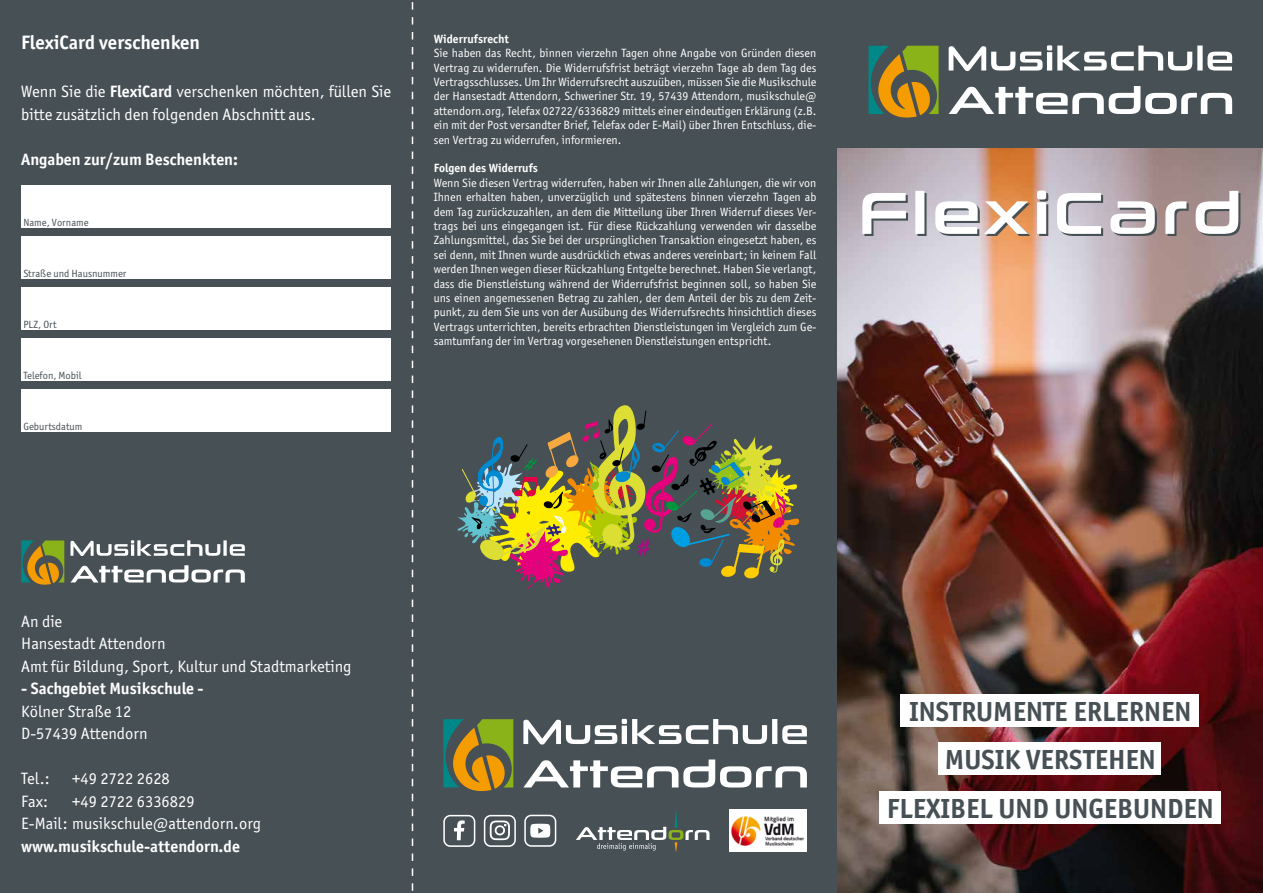
<style>
.page{position:relative;width:1263px;height:893px;background:#475054}
.page>*{position:absolute;margin:0;border:0;box-sizing:border-box;transform-origin:0 0}
.t1{font:700 27.75px/48.4px "Officina Sans ITC Pro";color:#475054;text-align:center}
.t2{font:700 19.5px "Officina Sans ITC Pro";color:#fff}
.t3{font:16.5px/22.5px "Officina Sans ITC Pro";color:#fff}
.t4{font:700 16.5px "Officina Sans ITC Pro";color:#fff}
.t5{font:12px/14.4px "Officina Sans ITC Pro";color:#fff;text-align:justify}
.t6{font:700 12px "Officina Sans ITC Pro";color:#fff}
.t7{font:10.5px "Officina Sans ITC Pro";color:#475054}
.s1{font-weight:700}
</style>
<div class="page">
<img style="left:838px;top:149px;width:425px;height:744px">
<svg style="left:949px;top:45px;width:283px;height:26px"></svg>
<svg style="left:949px;top:86px;width:283px;height:28px"></svg>
<svg style="left:868px;top:46px;width:71px;height:72px"></svg>
<div style="left:900px;top:694px;width:299px;height:33px;background:#fff"></div>
<div style="left:938px;top:742px;width:223px;height:33px;background:#fff"></div>
<div style="left:878px;top:791px;width:342px;height:33px;background:#fff"></div>
<svg style="left:862px;top:191px;width:378px;height:45px;background:#ccc0bf"></svg>
<div style="left:21px;top:185px;width:370px;height:43px;background:#fff"></div>
<div style="left:21px;top:236px;width:370px;height:43px;background:#fff"></div>
<div style="left:21px;top:287px;width:370px;height:43px;background:#fff"></div>
<div style="left:21px;top:338px;width:370px;height:43px;background:#fff"></div>
<div style="left:21px;top:389px;width:370px;height:43px;background:#fff"></div>
<svg style="left:412px;top:2px;width:1px;height:889px"></svg>
<svg style="left:457px;top:405px;width:343px;height:184px"></svg>
<img style="left:729px;top:810px;width:78px;height:42px">
<svg style="left:523px;top:719px;width:284px;height:25px"></svg>
<svg style="left:524px;top:759px;width:283px;height:28px"></svg>
<svg style="left:443px;top:719px;width:71px;height:72px"></svg>
<svg style="left:71px;top:540px;width:174px;height:16px"></svg>
<svg style="left:71px;top:565px;width:174px;height:17px"></svg>
<svg style="left:21px;top:540px;width:44px;height:45px"></svg>
<svg style="left:576px;top:810px;width:133px;height:42px"></svg>
<svg style="left:524px;top:815px;width:32px;height:32px"></svg>
<svg style="left:484px;top:815px;width:32px;height:32px"></svg>
<svg style="left:443px;top:815px;width:32px;height:32px"></svg>
<h2 class="t2" style="left:21px;top:30px;width:180px">FlexiCard verschenken</h2>
<h3 class="t3" style="left:21px;top:81px;width:371px">Wenn Sie die <span class="s1">FlexiCard</span> verschenken möchten, füllen Sie bitte zusätzlich den folgenden Abschnitt aus.</h3>
<h3 class="t4" style="left:21px;top:149px;width:218px">Angaben zur/zum Beschenkten:</h3>
<p class="t7" style="left:23px;top:216px;width:67px">Name, Vorname</p>
<p class="t7" style="left:23px;top:267px;width:104px">Straße und Hausnummer</p>
<p class="t7" style="left:23px;top:318px;width:35px">PLZ, Ort</p>
<p class="t7" style="left:23px;top:369px;width:60px">Telefon, Mobil</p>
<p class="t7" style="left:23px;top:420px;width:60px">Geburtsdatum</p>
<p class="t6" style="left:434px;top:31px;width:77px">Widerrufsrecht</p>
<p class="t5" style="left:434px;top:46px;width:384px">Sie haben das Recht, binnen vierzehn Tagen ohne Angabe von Gründen diesen Vertrag zu widerrufen. Die Widerrufsfrist beträgt vierzehn Tage ab dem Tag des Vertragsschlusses. Um Ihr Widerrufsrecht auszuüben, müssen Sie die Musikschule der Hansestadt Attendorn, Schweriner Str. 19, 57439 Attendorn, musikschule@ attendorn.org, Telefax 02722/6336829 mittels einer eindeutigen Erklärung (z.B. ein mit der Post versandter Brief, Telefax oder E-Mail) über Ihren Entschluss, die&shy;sen Vertrag zu widerrufen, informieren.</p>
<p class="t6" style="left:434px;top:161px;width:106px">Folgen des Widerrufs</p>
<p class="t5" style="left:434px;top:175px;width:384px">Wenn Sie diesen Vertrag widerrufen, haben wir Ihnen alle Zahlungen, die wir von Ihnen erhalten haben, unverzüglich und spätestens binnen vierzehn Tagen ab dem Tag zurückzuzahlen, an dem die Mitteilung über Ihren Widerruf dieses Ver&shy;trags bei uns eingegangen ist. Für diese Rückzahlung verwenden wir dasselbe Zahlungsmittel, das Sie bei der ursprünglichen Transaktion eingesetzt haben, es sei denn, mit Ihnen wurde ausdrücklich etwas anderes vereinbart; in keinem Fall werden Ihnen wegen dieser Rückzahlung Entgelte berechnet. Haben Sie verlangt, dass die Dienstleistung während der Widerrufsfrist beginnen soll, so haben Sie uns einen angemessenen Betrag zu zahlen, der dem Anteil der bis zu dem Zeit&shy;punkt, zu dem Sie uns von der Ausübung des Widerrufsrechts hinsichtlich dieses Vertrags unterrichten, bereits erbrachten Dienstleistungen im Vergleich zum Ge&shy;samtumfang der im Vertrag vorgesehenen Dienstleistungen entspricht.</p>
<h3 class="t3" style="left:21px;top:610px;width:332px">An die<br>Hansestadt Attendorn<br>Amt für Bildung, Sport, Kultur und Stadtmarketing</h3>
<h3 class="t4" style="left:21px;top:679px;width:184px">- Sachgebiet Musikschule -</h3>
<h3 class="t3" style="left:21px;top:700px;width:128px">Kölner Straße 12<br>D-57439 Attendorn</h3>
<h3 class="t3" style="left:21px;top:768px;width:30px">Tel.:</h3>
<h3 class="t3" style="left:72px;top:768px;width:99px">+49 2722 2628</h3>
<h3 class="t3" style="left:21px;top:790px;width:28px">Fax:</h3>
<h3 class="t3" style="left:21px;top:790px;width:241px;text-indent:51px">+49 2722 6336829<br>E-Mail: musikschule@attendorn.org</h3>
<h3 class="t4" style="left:21px;top:836px;width:220px">www.musikschule-attendorn.de</h3>
<h1 class="t1" style="left:887px;top:687px;width:328px">INSTRUMENTE ERLERNEN<br>MUSIK VERSTEHEN<br>FLEXIBEL UND UNGEBUNDEN</h1>
</div>
